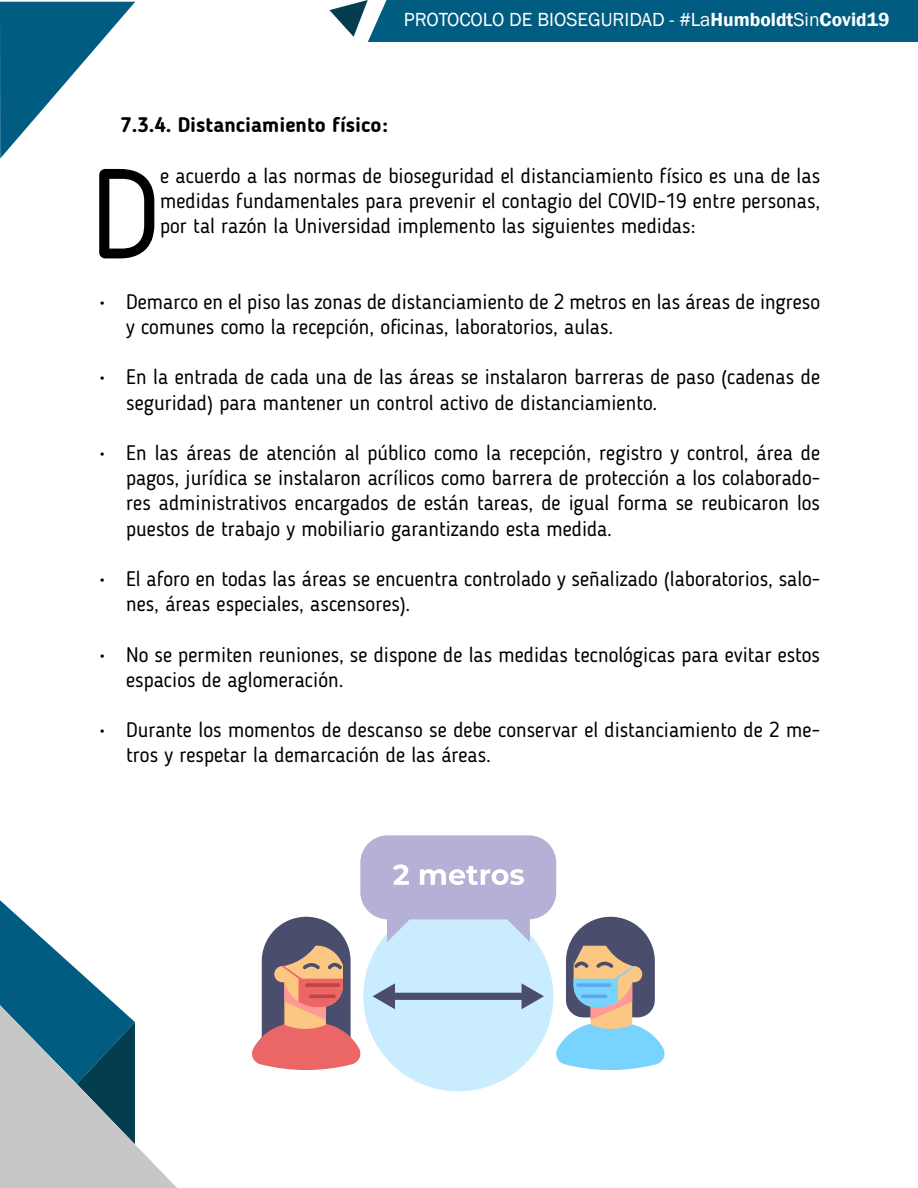
<style>
.page{position:relative;width:918px;height:1188px;background:#fff}
.page>*{position:absolute;margin:0;border:0;box-sizing:border-box;transform-origin:0 0}
.t1{font:126.75px "Blogger Sans";color:#000}
.t2{font:21px/25.2px "Blogger Sans";color:#000}
.t3{font:700 21px "Blogger Sans";color:#000}
.t4{font:19.5px "Franklin Gothic";color:#fff}
.s1{font-weight:600}
</style>
<div class="page">
<svg style="left:0;top:900px;width:177px;height:288px"></svg>
<svg style="left:329px;top:0;width:589px;height:42px;background:#0e6485"></svg>
<svg style="left:0;top:2px;width:135px;height:157px"></svg>
<div style="left:363px;top:901px;width:190px;height:190px;background:#c9edff;border-radius:50%"></div>
<svg style="left:252px;top:835px;width:413px;height:237px"></svg>
<p class="t4" style="left:404px;top:7px;width:487px">PROTOCOLO DE BIOSEGURIDAD - #La<span class="s1">Humboldt</span>Sin<span class="s1">Covid19</span></p>
<p class="t3" style="left:120px;top:112px;width:269px">7.3.4. Distanciamiento físico:</p>
<h1 class="t1" style="left:90px;top:139px;width:72px">D</h1>
<p class="t2" style="left:160px;top:163px;width:662px;text-align:justify">e acuerdo a las normas de bioseguridad el distanciamiento físico es una de las medidas fundamentales para prevenir el contagio del COVID-19 entre personas, por tal razón la Universidad implemento las siguientes medidas:</p>
<p class="t2" style="left:126px;top:289px;width:695px;text-indent:-27px">• Demarco en el piso las zonas de distanciamiento de 2 metros en las áreas de ingreso y comunes como la recepción, oficinas, laboratorios, aulas.</p>
<p class="t2" style="left:126px;top:364px;width:695px;text-indent:-27px">• En la entrada de cada una de las áreas se instalaron barreras de paso (cadenas de seguridad) para mantener un control activo de distanciamiento.</p>
<p class="t2" style="left:126px;top:440px;width:696px;text-align:justify;text-indent:-27px">• En las áreas de atención al público como la recepción, registro y control, área de pagos, jurídica se instalaron acrílicos como barrera de protección a los colaborado&shy;res administrativos encargados de están tareas, de igual forma se reubicaron los puestos de trabajo y mobiliario garantizando esta medida.</p>
<p class="t2" style="left:126px;top:566px;width:696px;text-indent:-27px">• El aforo en todas las áreas se encuentra controlado y señalizado (laboratorios, salo&shy;nes, áreas especiales, ascensores).</p>
<p class="t2" style="left:126px;top:642px;width:695px;text-indent:-27px">• No se permiten reuniones, se dispone de las medidas tecnológicas para evitar estos espacios de aglomeración.</p>
<p class="t2" style="left:126px;top:717px;width:695px;text-indent:-27px">• Durante los momentos de descanso se debe conservar el distanciamiento de 2 me&shy;tros y respetar la demarcación de las áreas.</p>
</div>
